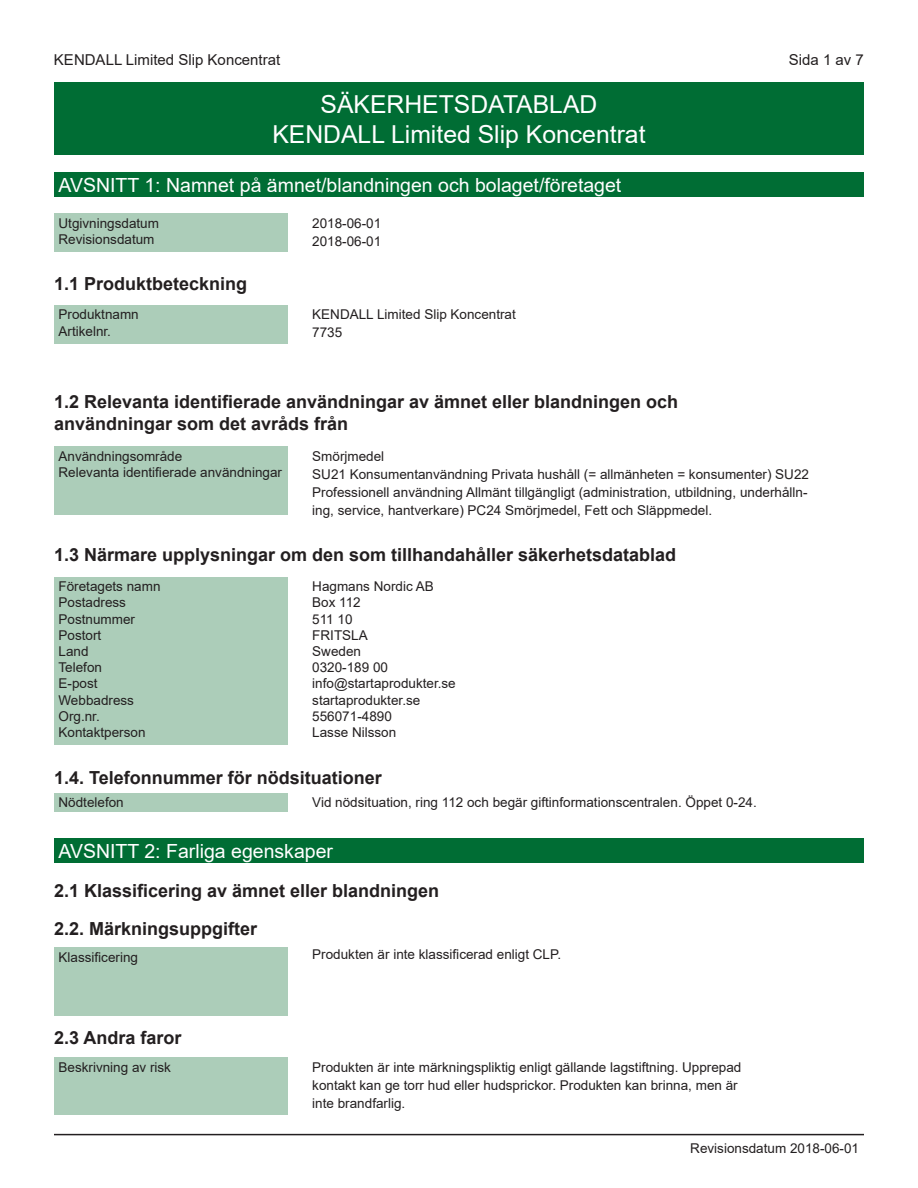
<style>
.page{position:relative;width:918px;height:1188px;background:#fff}
.page>*{position:absolute;margin:0;border:0;box-sizing:border-box;transform-origin:0 0}
.t1{font:24.75px/29.7px "Arial";color:#fff;text-align:center}
.t2{font:19.5px "Arial";color:#fff}
.t3{font:700 18px/38.4px "Arial";color:#231f20}
.t4{font:15px "Arial";color:#231f20}
.t5{font:13.5px/16.2px "Arial";color:#231f20}
</style>
<div class="page">
<div style="left:54px;top:83px;width:810px;height:72px;background:#006d34"></div>
<div style="left:54px;top:172px;width:810px;height:24px;background:#006d34"></div>
<div style="left:54px;top:839px;width:810px;height:24px;background:#006d34"></div>
<div style="left:54px;top:214px;width:234px;height:38px;background:#accdb9"></div>
<div style="left:54px;top:305px;width:234px;height:38px;background:#accdb9"></div>
<div style="left:54px;top:446px;width:234px;height:68px;background:#accdb9"></div>
<div style="left:54px;top:947px;width:234px;height:68px;background:#accdb9"></div>
<div style="left:54px;top:1057px;width:234px;height:57px;background:#accdb9"></div>
<div style="left:54px;top:793px;width:234px;height:19px;background:#accdb9"></div>
<div style="left:54px;top:577px;width:234px;height:168px;background:#accdb9"></div>
<hr style="left:54px;top:1134px;width:810px;height:1px;background:#231f20">
<p class="t4" style="left:54px;top:49px;width:228px">KENDALL Limited Slip Koncentrat</p>
<p class="t4" style="left:789px;top:49px;width:77px">Sida 1 av 7</p>
<h1 class="t1" style="left:272px;top:89px;width:375px">SÄKERHETSDATABLAD<br>KENDALL Limited Slip Koncentrat</h1>
<h2 class="t2" style="left:58px;top:171px;width:564px">AVSNITT 1: Namnet på ämnet/blandningen och bolaget/företaget</h2>
<p class="t5" style="left:58px;top:215px;width:102px">Utgivningsdatum<br>Revisionsdatum</p>
<h3 class="t3" style="left:54px;top:264px;width:195px">1.1 Produktbeteckning</h3>
<p class="t5" style="left:58px;top:307px;width:82px">Produktnamn<br>Artikelnr.</p>
<p class="t5" style="left:312px;top:214px;width:71px;line-height:18px">2018-06-01<br>2018-06-01</p>
<p class="t5" style="left:312px;top:306px;width:205px;line-height:18px">KENDALL Limited Slip Koncentrat<br>7735</p>
<h3 class="t3" style="left:54px;top:391px;width:626px;line-height:21.6px">1.2 Relevanta identifierade användningar av ämnet eller blandningen och användningar som det avråds från</h3>
<p class="t5" style="left:58px;top:448px;width:225px">Användningsområde<br>Relevanta identifierade användningar</p>
<p class="t5" style="left:312px;top:447px;width:498px;line-height:18px">Smörjmedel<br>SU21 Konsumentanvändning Privata hushåll (= allmänheten = konsumenter) SU22<br>Professionell användning Allmänt tillgängligt (administration, utbildning, underhålln&shy;ing, service, hantverkare) PC24 Smörjmedel, Fett och Släppmedel.</p>
<h3 class="t3" style="left:54px;top:536px;width:624px">1.3 Närmare upplysningar om den som tillhandahåller säkerhetsdatablad</h3>
<p class="t5" style="left:58px;top:578px;width:104px">Företagets namn<br>Postadress<br>Postnummer<br>Postort<br>Land<br>Telefon<br>E-post<br>Webbadress<br>Org.nr.<br>Kontaktperson</p>
<p class="t5" style="left:312px;top:578px;width:145px">Hagmans Nordic AB<br>Box 112<br>511 10<br>FRITSLA<br>Sweden<br>0320-189 00 info@startaprodukter.se startaprodukter.se<br>556071-4890<br>Lasse Nilsson</p>
<h3 class="t3" style="left:54px;top:759px;width:329px">1.4. Telefonnummer för nödsituationer</h3>
<p class="t5" style="left:58px;top:794px;width:67px">Nödtelefon</p>
<p class="t5" style="left:312px;top:794px;width:446px">Vid nödsituation, ring 112 och begär giftinformationscentralen. Öppet 0-24.</p>
<h2 class="t2" style="left:58px;top:838px;width:276px">AVSNITT 2: Farliga egenskaper</h2>
<h3 class="t3" style="left:54px;top:872px;width:387px">2.1 Klassificering av ämnet eller blandningen<br>2.2. Märkningsuppgifter</h3>
<p class="t5" style="left:58px;top:949px;width:81px">Klassificering</p>
<h3 class="t3" style="left:54px;top:1019px;width:129px">2.3 Andra faror</h3>
<p class="t5" style="left:58px;top:1059px;width:114px">Beskrivning av risk</p>
<p class="t5" style="left:312px;top:946px;width:250px">Produkten är inte klassificerad enligt CLP.</p>
<p class="t5" style="left:312px;top:1058px;width:431px;line-height:18px">Produkten är inte märkningspliktig enligt gällande lagstiftning. Upprepad kontakt kan ge torr hud eller hudsprickor. Produkten kan brinna, men är inte brandfarlig.</p>
<p class="t5" style="left:690px;top:1141px;width:170px">Revisionsdatum 2018-06-01</p>
</div>
